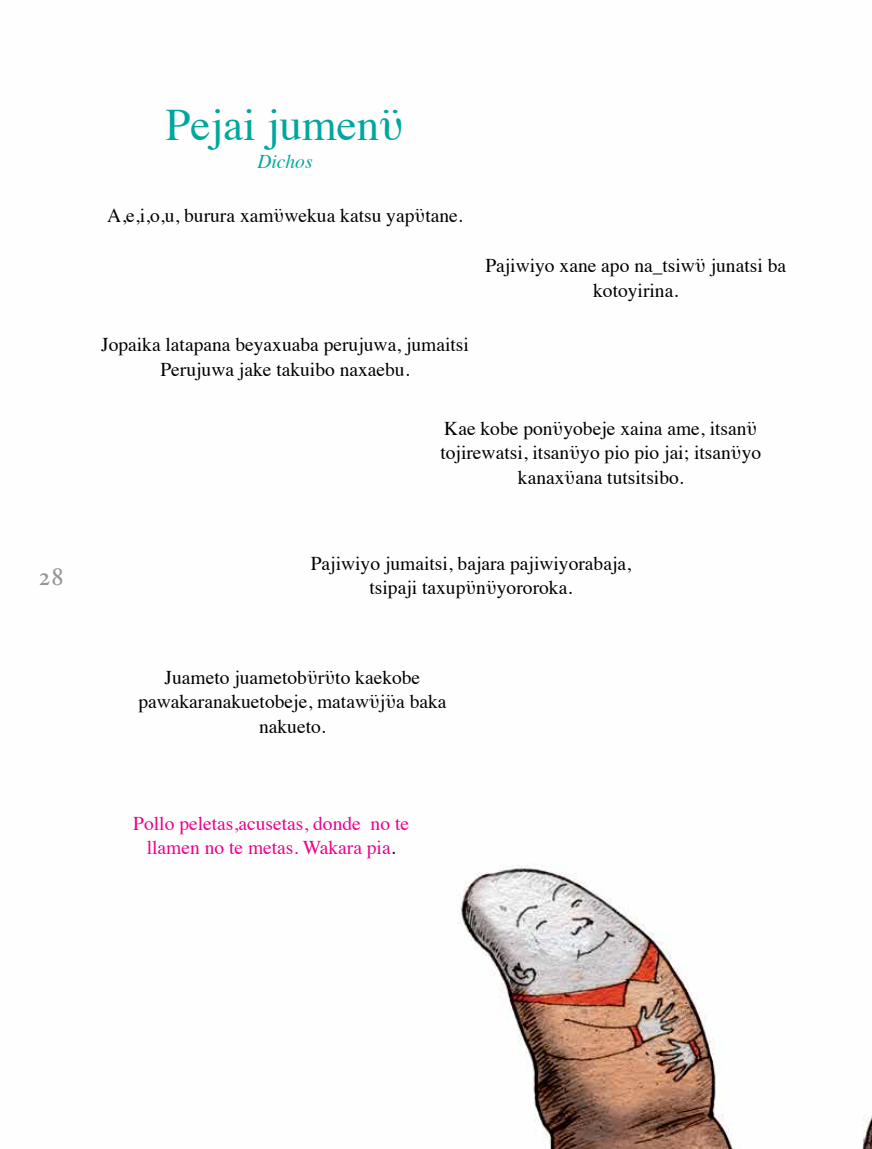
<style>
.page{position:relative;width:872px;height:1149px;background:#fff}
.page>*{position:absolute;margin:0;border:0;box-sizing:border-box;transform-origin:0 0}
.t1{font:45px "Times";color:#00a79e}
.t2{font:27px "Espinosa Nova";color:#939598}
.t3{font:19.5px/24.3px "Times";color:#000;text-align:center}
.t4{font:19.5px/24px "Times";color:#ec008c;text-align:center}
.t5{font:italic 19.5px "Times";color:#00a79e}
.s1{color:#000}
</style>
<div class="page">
<img style="left:457px;top:865px;width:415px;height:283px">
<h2 class="t2" style="left:38px;top:561px;width:27px">28</h2>
<h1 class="t1" style="left:166px;top:83px;width:240px">Pejai jumenϋ</h1>
<p class="t5" style="left:257px;top:145px;width:57px">Dichos</p>
<p class="t3" style="left:107px;top:202px;width:357px">A,e,i,o,u, burura xamϋwekua katsu yapϋtane.</p>
<p class="t3" style="left:101px;top:330px;width:369px;line-height:24.8px">Jopaika latapana beyaxuaba perujuwa, jumaitsi<br>Perujuwa jake takuibo naxaebu.</p>
<p class="t3" style="left:485px;top:251px;width:302px;line-height:24.8px">Pajiwiyo xane apo na_tsiwϋ junatsi ba kotoyirina.</p>
<p class="t3" style="left:440px;top:415px;width:322px">Kae kobe ponϋyobeje xaina ame, itsanϋ tojirewatsi, itsanϋyo pio pio jai; itsanϋyo kanaxϋana tutsitsibo.</p>
<p class="t3" style="left:311px;top:549px;width:322px;line-height:24.8px">Pajiwiyo jumaitsi, bajara pajiwiyorabaja, tsipaji taxupϋnϋyororoka.</p>
<p class="t3" style="left:138px;top:663px;width:310px">Juameto juametobϋrϋto kaekobe pawakaranakuetobeje, matawϋjϋa baka nakueto.</p>
<p class="t4" style="left:133px;top:809px;width:277px">Pollo peletas,acusetas, donde no te llamen no te metas. Wakara pia<span class="s1">.</span></p>
</div>
